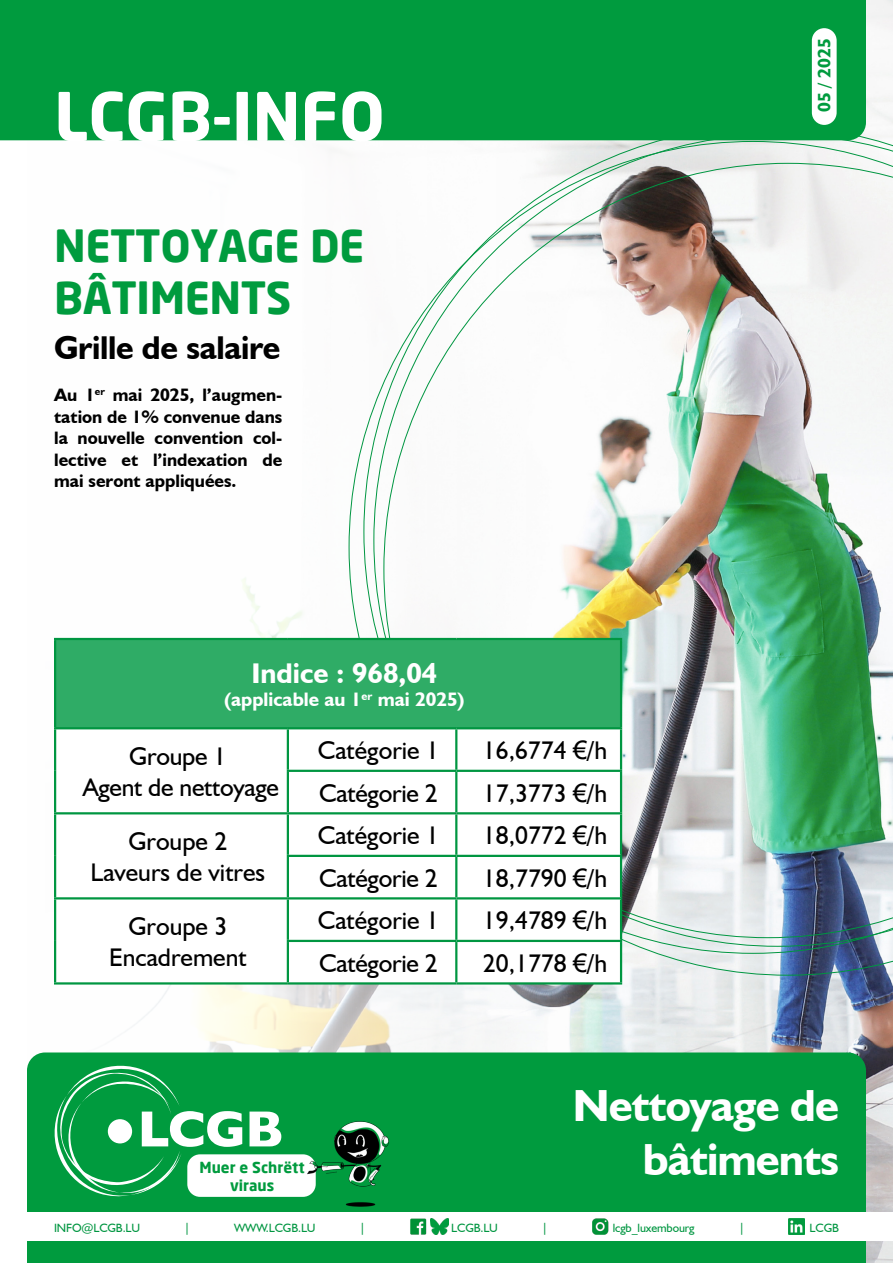
<style>
.page{position:relative;width:893px;height:1263px;background:#fff}
.page>*{position:absolute;margin:0;border:0;box-sizing:border-box;transform-origin:0 0}
.t1{font:700 66px "Neo Sans";color:#fff}
.t2{font:700 45px/54px "Humanist 521 BT";letter-spacing:-.02em;color:#fff;text-align:right}
.t3{font:700 43.5px/52.2px "Neo Sans";letter-spacing:-.01em;color:#009b3e}
.t4{font:700 33px "Humanist 521 BT";letter-spacing:-.01em;color:#000}
.t5{font:700 28.5px "Humanist 521 BT";color:#fff}
.t6{font:25.5px/30.6px "Humanist 521 BT";color:#000;text-align:center}
.t7{font:700 19.5px "Humanist 521 BT";color:#fff}
.t8{font:700 18px/21.6px "Humanist 521 BT";color:#000;text-align:justify}
.t9{font:700 18px "Humanist 521 BT";color:#009b3e}
.t10{font:700 15px/18px "Neo Sans";color:#009b3e;text-align:center}
.t11{font:12px "Humanist 521 BT";letter-spacing:-.01em;color:#009641}
.s1{font-family:"Arial"}
</style>
<div class="page">
<img style="left:0;top:0;width:893px;height:1263px">
<svg style="left:349px;top:141px;width:24px;height:497px"></svg>
<img style="left:373px;top:134px;width:520px;height:813px">
<div style="left:55px;top:639px;width:566px;height:89px;background:#2fac66"></div>
<svg style="left:56px;top:729px;width:564px;height:253px"></svg>
<hr style="left:54px;top:729px;width:2px;height:42px;background:#009641">
<hr style="left:287px;top:729px;width:2px;height:41px;background:#009641">
<hr style="left:455px;top:729px;width:2px;height:41px;background:#009641">
<hr style="left:620px;top:729px;width:2px;height:41px;background:#009641">
<hr style="left:54px;top:771px;width:2px;height:41px;background:#009641">
<hr style="left:287px;top:770px;width:169px;height:2px;background:#009641">
<hr style="left:287px;top:772px;width:2px;height:40px;background:#009641">
<hr style="left:456px;top:770px;width:166px;height:2px;background:#009641">
<hr style="left:455px;top:772px;width:2px;height:40px;background:#009641">
<hr style="left:620px;top:772px;width:2px;height:40px;background:#009641">
<hr style="left:54px;top:812px;width:234px;height:2px;background:#009641">
<hr style="left:54px;top:814px;width:2px;height:42px;background:#009641">
<hr style="left:288px;top:812px;width:168px;height:2px;background:#009641">
<hr style="left:287px;top:814px;width:2px;height:41px;background:#009641">
<hr style="left:456px;top:812px;width:166px;height:2px;background:#009641">
<hr style="left:455px;top:814px;width:2px;height:41px;background:#009641">
<hr style="left:620px;top:814px;width:2px;height:41px;background:#009641">
<hr style="left:54px;top:856px;width:2px;height:41px;background:#009641">
<hr style="left:287px;top:855px;width:169px;height:2px;background:#009641">
<hr style="left:287px;top:857px;width:2px;height:40px;background:#009641">
<hr style="left:456px;top:855px;width:166px;height:2px;background:#009641">
<hr style="left:455px;top:857px;width:2px;height:40px;background:#009641">
<hr style="left:620px;top:857px;width:2px;height:40px;background:#009641">
<hr style="left:54px;top:897px;width:234px;height:2px;background:#009641">
<hr style="left:54px;top:899px;width:2px;height:42px;background:#009641">
<hr style="left:288px;top:897px;width:168px;height:2px;background:#009641">
<hr style="left:287px;top:899px;width:2px;height:41px;background:#009641">
<hr style="left:456px;top:897px;width:166px;height:2px;background:#009641">
<hr style="left:455px;top:899px;width:2px;height:41px;background:#009641">
<hr style="left:620px;top:899px;width:2px;height:41px;background:#009641">
<hr style="left:54px;top:941px;width:2px;height:41px;background:#009641">
<hr style="left:287px;top:940px;width:169px;height:2px;background:#009641">
<hr style="left:287px;top:942px;width:2px;height:40px;background:#009641">
<hr style="left:456px;top:940px;width:166px;height:2px;background:#009641">
<hr style="left:455px;top:942px;width:2px;height:40px;background:#009641">
<hr style="left:620px;top:942px;width:2px;height:40px;background:#009641">
<hr style="left:54px;top:982px;width:234px;height:2px;background:#009641">
<hr style="left:288px;top:982px;width:168px;height:2px;background:#009641">
<hr style="left:456px;top:982px;width:166px;height:2px;background:#009641">
<hr style="left:54px;top:638px;width:234px;height:2px;background:#009641">
<hr style="left:54px;top:640px;width:2px;height:87px;background:#009641">
<hr style="left:288px;top:638px;width:168px;height:2px;background:#009641">
<hr style="left:456px;top:638px;width:166px;height:2px;background:#009641">
<hr style="left:620px;top:640px;width:2px;height:87px;background:#009641">
<hr style="left:54px;top:727px;width:234px;height:2px;background:#009641">
<hr style="left:288px;top:727px;width:168px;height:2px;background:#009641">
<hr style="left:456px;top:727px;width:166px;height:2px;background:#009641">
<div style="left:0;top:0;width:866px;height:140px;background:#009b3e"></div>
<div style="left:812px;top:28px;width:25px;height:97px;background:#fff;border-radius:12px"></div>
<div style="left:27px;top:1052px;width:839px;height:211px;background:#009b3e"></div>
<svg style="left:52px;top:1063px;width:190px;height:134px;background:#2bab5e"></svg>
<svg style="left:250px;top:1111px;width:31px;height:35px"></svg>
<div style="left:187px;top:1154px;width:129px;height:43px;background:#fff;border-radius:13px"></div>
<img style="left:302px;top:1119px;width:96px;height:92px">
<div style="left:0;top:1212px;width:893px;height:29px;background:#fff"></div>
<img style="left:410px;top:1218px;width:17px;height:17px">
<img style="left:431px;top:1219px;width:17px;height:15px">
<img style="left:592px;top:1218px;width:17px;height:17px">
<img style="left:789px;top:1219px;width:15px;height:15px">
<h1 class="t1" style="left:54px;top:74px;width:332px">LCGB-INFO</h1>
<h3 class="t3" style="left:54px;top:218px;width:312px">NETTOYAGE DE<br>BÂTIMENTS</h3>
<p class="t4" style="left:54px;top:327px;width:228px">Grille de salaire</p>
<p class="t8" style="left:54px;top:384px;width:230px">Au 1<sup>er</sup> mai 2025, l’augmen&shy;tation de 1% convenue dans la nouvelle convention col&shy;lective et l’indexation de mai seront appliquées.</p>
<p class="t5" style="left:251px;top:655px;width:188px">Indice : 968,04</p>
<p class="t7" style="left:224px;top:687px;width:242px">(applicable au 1<sup>er</sup> mai 2025)</p>
<p class="t6" style="left:83px;top:741px;width:198px">Groupe 1<br>Agent de nettoyage</p>
<p class="t6" style="left:318px;top:735px;width:123px">Catégorie 1</p>
<p class="t6" style="left:483px;top:735px;width:126px">16,6774 <span class="s1">€</span>/h</p>
<p class="t6" style="left:319px;top:777px;width:120px">Catégorie 2</p>
<p class="t6" style="left:483px;top:777px;width:126px">17,3773 <span class="s1">€</span>/h</p>
<p class="t6" style="left:91px;top:826px;width:176px">Groupe 2<br>Laveurs de vitres</p>
<p class="t6" style="left:318px;top:820px;width:123px">Catégorie 1</p>
<p class="t6" style="left:483px;top:820px;width:126px">18,0772 <span class="s1">€</span>/h</p>
<p class="t6" style="left:319px;top:862px;width:120px">Catégorie 2</p>
<p class="t6" style="left:483px;top:862px;width:126px">18,7790 <span class="s1">€</span>/h</p>
<p class="t6" style="left:109px;top:911px;width:139px">Groupe 3<br>Encadrement</p>
<p class="t6" style="left:318px;top:905px;width:123px">Catégorie 1</p>
<p class="t6" style="left:483px;top:905px;width:126px">19,4789 <span class="s1">€</span>/h</p>
<p class="t6" style="left:319px;top:947px;width:120px">Catégorie 2</p>
<p class="t6" style="left:483px;top:947px;width:126px">20,1778 <span class="s1">€</span>/h</p>
<p class="t9" style="left:813px;top:112px;width:75px;rotate:-90deg">05 / 2025</p>
<p class="t10" style="left:199px;top:1157px;width:107px">Muer e Schrëtt viraus</p>
<h2 class="t2" style="left:573px;top:1077px;width:267px">Nettoyage de bâtiments</h2>
<p class="t11" style="left:54px;top:1220px;width:88px">INFO@LCGB.LU</p>
<p class="t11" style="left:184px;top:1220px;width:7px">|</p>
<p class="t11" style="left:234px;top:1220px;width:83px">WWW.LCGB.LU</p>
<p class="t11" style="left:360px;top:1220px;width:7px">|</p>
<p class="t11" style="left:451px;top:1220px;width:48px">LCGB.LU</p>
<p class="t11" style="left:542px;top:1220px;width:7px">|</p>
<p class="t11" style="left:613px;top:1220px;width:83px">lcgb_luxembourg</p>
<p class="t11" style="left:739px;top:1220px;width:7px">|</p>
<p class="t11" style="left:809px;top:1220px;width:31px">LCGB</p>
</div>
